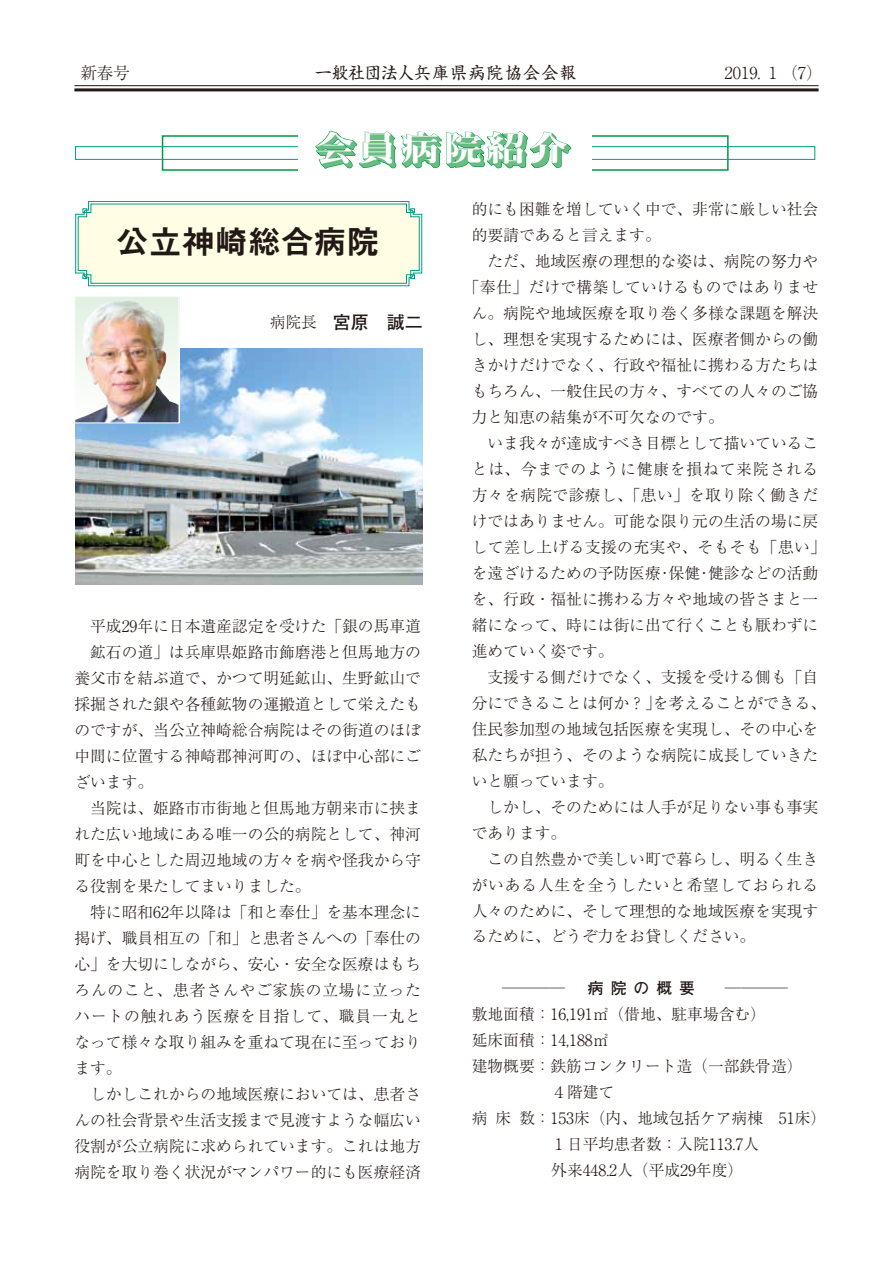
<style>
.page{position:relative;width:893px;height:1263px;background:#fff}
.page>*{position:absolute;margin:0;border:0;box-sizing:border-box;transform-origin:0 0}
.t1{font:35.1px "Midashi Min Pro MA31 90 msp RKSJ H";letter-spacing:.1em;color:#fff;scale:1.11 1}
.t2{font:33px "Midashi Go Pro MB31";color:#221815}
.t3{font:700 18px "Futo Go B101 Pro";color:#221815}
.t4{font:16.5px "Shinsei Kai Pro CBSK1";letter-spacing:.1em;color:#221815}
.t5{font:300 16.5px "Ryumin Pro";color:#221815}
.t6{font:300 15.75px/26px "Ryumin Pro";color:#221815}
.t7{font:300 15.75px "Ryumin Pro";letter-spacing:.025em;color:#221815}
.t8{font:300 15.75px "Ryumin Pro";letter-spacing:.055em;color:#221815}
.t9{font:300 15.75px "Ryumin Pro";letter-spacing:.05em;color:#221815}
.t10{font:700 15.75px "Futo Go B101 Pro";letter-spacing:.45em;color:#221815}
.s1{font-family:"Ryumin Pro";font-weight:300;font-size:15.75px}
</style>
<div class="page">
<hr style="left:74px;top:88px;width:745px;height:3px;background:#221815">
<hr style="left:74px;top:85px;width:745px;height:1px;background:#221815">
<img style="left:75px;top:348px;width:347px;height:236px">
<svg style="left:75px;top:201px;width:348px;height:86px;background:#f0f7e0"></svg>
<img style="left:76px;top:300px;width:101px;height:121px">
<div style="left:74px;top:296px;width:105px;height:127px;border:1px solid #fff"></div>
<div style="left:162px;top:135px;width:567px;height:36px;border:2px solid #094"></div>
<div style="left:75px;top:146px;width:740px;height:14px;border:1px solid #009d85"></div>
<div style="left:299px;top:123px;width:293px;height:56px;background:#fff"></div>
<svg style="left:315px;top:130px;width:257px;height:39px"></svg>
<p class="t5" style="left:80px;top:60px;width:51px">新春号</p>
<p class="t4" style="left:315px;top:60px;width:262px">一般社団法人兵庫県病院協会会報</p>
<p class="t5" style="left:725px;top:60px;width:99px">2019. １（7）</p>
<h1 class="t1" style="left:315px;top:121px;width:229px">会員病院紹介</h1>
<h2 class="t2" style="left:116px;top:215px;width:266px">公立神崎総合病院</h2>
<p class="t3" style="left:270px;top:308px;width:155px"><span class="s1">病院長</span> 宮原　誠二</p>
<p class="t6" style="left:90px;top:612px;width:332px">平成29年に日本遺産認定を受けた「銀の馬車道</p>
<p class="t6" style="left:90px;top:638px;width:332px">鉱石の道」は兵庫県姫路市飾磨港と但馬地方の</p>
<p class="t6" style="left:74px;top:664px;width:348px">養父市を結ぶ道で、かつて明延鉱山、生野鉱山で</p>
<p class="t6" style="left:74px;top:690px;width:348px">採掘された銀や各種鉱物の運搬道として栄えたも</p>
<p class="t6" style="left:74px;top:716px;width:348px">のですが、当公立神崎総合病院はその街道のほぼ</p>
<p class="t6" style="left:74px;top:742px;width:348px">中間に位置する神崎郡神河町の、ほぼ中心部にご</p>
<p class="t6" style="left:74px;top:768px;width:80px">ざいます。</p>
<p class="t6" style="left:90px;top:794px;width:332px">当院は、姫路市市街地と但馬地方朝来市に挟ま</p>
<p class="t6" style="left:74px;top:820px;width:348px">れた広い地域にある唯一の公的病院として、神河</p>
<p class="t6" style="left:74px;top:846px;width:348px">町を中心とした周辺地域の方々を病や怪我から守</p>
<p class="t6" style="left:74px;top:872px;width:238px">る役割を果たしてまいりました。</p>
<p class="t6" style="left:90px;top:898px;width:332px">特に昭和62年以降は「和と奉仕」を基本理念に</p>
<p class="t6" style="left:74px;top:924px;width:348px">掲げ、職員相互の「和」と患者さんへの「奉仕の</p>
<p class="t6" style="left:74px;top:950px;width:348px">心」を大切にしながら、安心・安全な医療はもち</p>
<p class="t8" style="left:74px;top:977px;width:348px">ろんのこと、患者さんやご家族の立場に立った</p>
<p class="t8" style="left:74px;top:1003px;width:348px">ハートの触れあう医療を目指して、職員一丸と</p>
<p class="t6" style="left:74px;top:1027px;width:348px">なって様々な取り組みを重ねて現在に至っており</p>
<p class="t6" style="left:74px;top:1053px;width:49px">ます。</p>
<p class="t6" style="left:90px;top:1079px;width:332px">しかしこれからの地域医療においては、患者さ</p>
<p class="t6" style="left:74px;top:1105px;width:348px">んの社会背景や生活支援まで見渡すような幅広い</p>
<p class="t6" style="left:74px;top:1131px;width:348px">役割が公立病院に求められています。これは地方</p>
<p class="t6" style="left:74px;top:1157px;width:348px">病院を取り巻く状況がマンパワー的にも医療経済</p>
<p class="t6" style="left:472px;top:195px;width:348px">的にも困難を増していく中で、非常に厳しい社会的要請であると言えます。</p>
<p class="t6" style="left:487px;top:247px;width:332px">ただ、地域医療の理想的な姿は、病院の努力や</p>
<p class="t7" style="left:464px;top:275px;width:356px">「奉仕」だけで構築していけるものではありませ</p>
<p class="t6" style="left:472px;top:299px;width:348px">ん。病院や地域医療を取り巻く多様な課題を解決</p>
<p class="t6" style="left:472px;top:325px;width:348px">し、理想を実現するためには、医療者側からの働</p>
<p class="t6" style="left:472px;top:351px;width:348px">きかけだけでなく、行政や福祉に携わる方たちは</p>
<p class="t6" style="left:472px;top:377px;width:348px">もちろん、一般住民の方々、すべての人々のご協</p>
<p class="t6" style="left:472px;top:403px;width:253px">力と知恵の結集が不可欠なのです。</p>
<p class="t6" style="left:487px;top:429px;width:332px">いま我々が達成すべき目標として描いているこ</p>
<p class="t8" style="left:472px;top:457px;width:348px">とは、今までのように健康を損ねて来院される</p>
<p class="t7" style="left:472px;top:483px;width:348px">方々を病院で診療し、「患い」を取り除く働きだ</p>
<p class="t6" style="left:472px;top:507px;width:348px">けではありません。可能な限り元の生活の場に戻</p>
<p class="t7" style="left:472px;top:535px;width:356px">して差し上げる支援の充実や、そもそも「患い」</p>
<p class="t6" style="left:472px;top:559px;width:348px">を遠ざけるための予防医療･保健･健診などの活動</p>
<p class="t6" style="left:472px;top:585px;width:348px">を、行政・福祉に携わる方々や地域の皆さまと一</p>
<p class="t6" style="left:472px;top:611px;width:348px">緒になって、時には街に出て行くことも厭わずに</p>
<p class="t6" style="left:472px;top:637px;width:143px">進めていく姿です。</p>
<p class="t6" style="left:487px;top:663px;width:332px">支援する側だけでなく、支援を受ける側も「自</p>
<p class="t6" style="left:472px;top:688px;width:356px">分にできることは何か？」を考えることができる、</p>
<p class="t6" style="left:472px;top:714px;width:348px">住民参加型の地域包括医療を実現し、その中心を</p>
<p class="t6" style="left:472px;top:740px;width:348px">私たちが担う、そのような病院に成長していきた</p>
<p class="t6" style="left:472px;top:766px;width:143px">いと願っています。</p>
<p class="t6" style="left:487px;top:792px;width:332px">しかし、そのためには人手が足りない事も事実</p>
<p class="t6" style="left:472px;top:818px;width:96px">であります。</p>
<p class="t6" style="left:487px;top:844px;width:332px">この自然豊かで美しい町で暮らし、明るく生き</p>
<p class="t9" style="left:472px;top:872px;width:348px">がいある人生を全うしたいと希望しておられる</p>
<p class="t6" style="left:472px;top:896px;width:348px">人々のために、そして理想的な地域医療を実現す</p>
<p class="t6" style="left:472px;top:922px;width:285px">るために、どうぞ力をお貸しください。</p>
<p class="t10" style="left:502px;top:976px;width:287px">────　病院の概要　 ────</p>
<p class="t6" style="left:472px;top:1000px;width:296px">敷地面積：16,191㎡（借地、駐車場含む）</p>
<p class="t6" style="left:472px;top:1026px;width:138px">延床面積：14,188㎡</p>
<p class="t6" style="left:472px;top:1052px;width:332px">建物概要：鉄筋コンクリート造（一部鉄骨造）</p>
<p class="t6" style="left:551px;top:1078px;width:64px">４階建て</p>
<p class="t6" style="left:472px;top:1104px;width:356px">病床数：153床（内、地域包括ケア病棟　51床）</p>
<p class="t6" style="left:551px;top:1130px;width:209px">１日平均患者数：入院113.7人</p>
<p class="t6" style="left:551px;top:1156px;width:193px">外来448.2人（平成29年度）</p>
</div>
